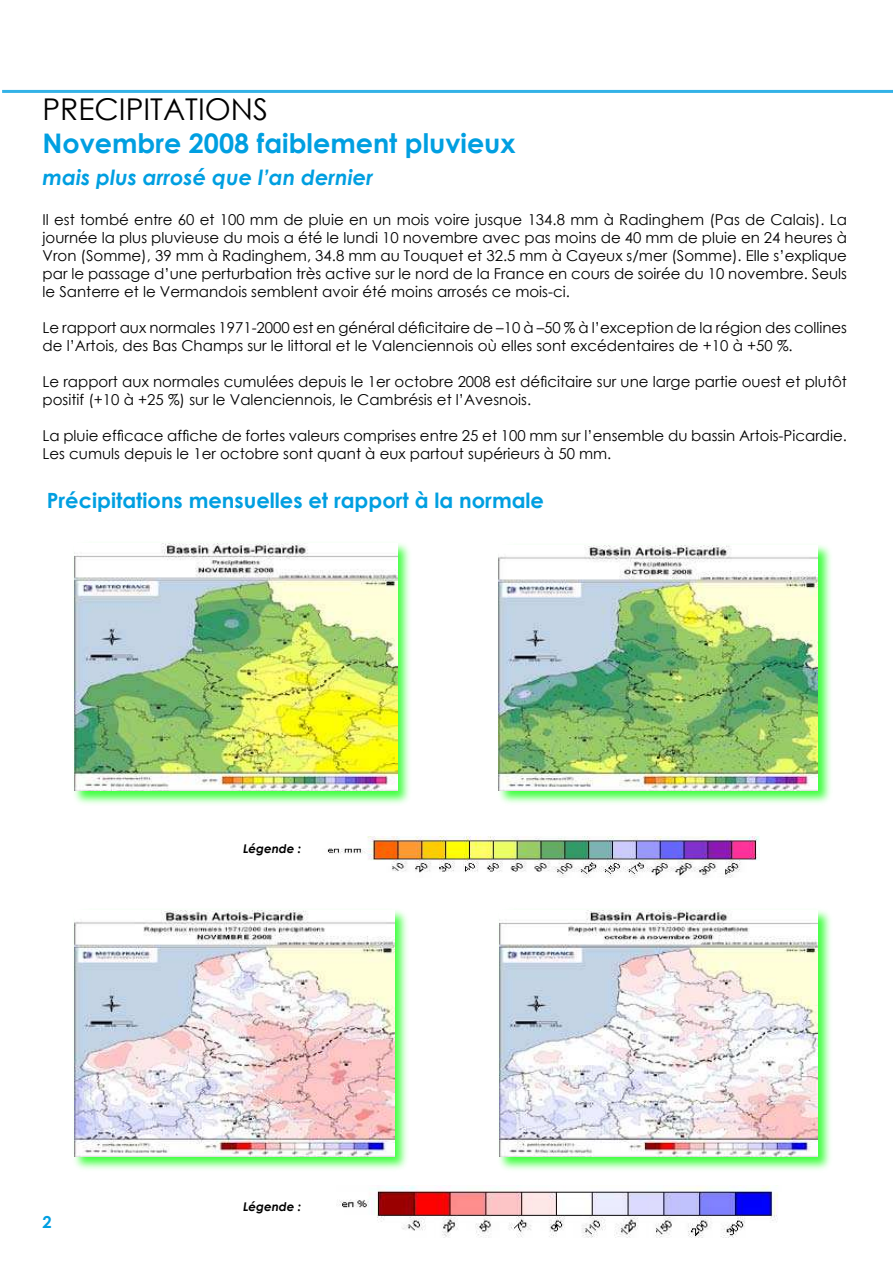
<style>
.page{position:relative;width:893px;height:1263px;background:#fff}
.page>*{position:absolute;margin:0;border:0;box-sizing:border-box;transform-origin:0 0}
.t1{font:30px "Century Gothic";color:#000}
.t2{font:700 27px "Century Gothic";color:#009fe1}
.t3{font:700 21px "Century Gothic";color:#009fe1}
.t4{font:italic 700 21px "Century Gothic";color:#009fe1}
.t5{font:700 16.5px "Century Gothic";color:#009fe1}
.t6{font:15px/18px "Century Gothic";color:#000}
.t7{font:italic 700 12px "Century Gothic";color:#000}
</style>
<div class="page">
<hr style="left:2px;top:90px;width:891px;height:3px;background:#33b2e7">
<img style="left:327px;top:836px;width:432px;height:42px">
<img style="left:339px;top:1185px;width:439px;height:53px">
<div style="left:72px;top:540px;width:341px;height:266px;background:#0f0;opacity:.75"></div>
<img style="left:74px;top:543px;width:323px;height:248px">
<div style="left:496px;top:542px;width:337px;height:264px;background:#0f0;opacity:.75"></div>
<img style="left:499px;top:545px;width:319px;height:246px">
<div style="left:72px;top:908px;width:338px;height:263px;background:#0f0;opacity:.75"></div>
<img style="left:74px;top:911px;width:320px;height:246px">
<div style="left:496px;top:907px;width:337px;height:266px;background:#0f0;opacity:.75"></div>
<img style="left:499px;top:910px;width:319px;height:247px">
<h1 class="t1" style="left:43px;top:97px;width:227px">PreciPitatioNs</h1>
<h2 class="t2" style="left:43px;top:131px;width:475px">novembre 2008 faiblement pluvieux</h2>
<h3 class="t4" style="left:43px;top:168px;width:332px">mais plus arrosé que l’an dernier</h3>
<p class="t6" style="left:43px;top:211px;width:806px;text-align:justify">il est tombé entre 60 et 100 mm de pluie en un mois voire jusque 134.8 mm à radinghem (Pas de calais). la journée la plus pluvieuse du mois a été le lundi 10 novembre avec pas moins de 40 mm de pluie en 24 heures à Vron (somme), 39 mm à radinghem, 34.8 mm au touquet et 32.5 mm à cayeux s/mer (somme). elle s’explique par le passage d’une perturbation très active sur le nord de la France en cours de soirée du 10 novembre. seuls le santerre et le Vermandois semblent avoir été moins arrosés ce mois-ci.</p>
<p class="t6" style="left:43px;top:318px;width:806px">Le rapport aux normales 1971-2000 est en général déicitaire de –10 à –50 % à l’exception de la région des collines de l’Artois, des Bas Champs sur le littoral et le Valenciennois où elles sont excédentaires de +10 à +50 %.</p>
<p class="t6" style="left:43px;top:372px;width:806px">Le rapport aux normales cumulées depuis le 1er octobre 2008 est déicitaire sur une large partie ouest et plutôt positif (+10 à +25 %) sur le Valenciennois, le Cambrésis et l’Avesnois.</p>
<p class="t6" style="left:43px;top:426px;width:806px">La pluie eficace afiche de fortes valeurs comprises entre 25 et 100 mm sur l’ensemble du bassin Artois-Picardie. les cumuls depuis le 1er octobre sont quant à eux partout supérieurs à 50 mm.</p>
<h3 class="t3" style="left:47px;top:490px;width:499px">Précipitations mensuelles et rapport à la normale</h3>
<p class="t7" style="left:243px;top:843px;width:60px">Légende :</p>
<p class="t5" style="left:43px;top:1214px;width:11px">2</p>
<p class="t7" style="left:243px;top:1201px;width:60px">Légende :</p>
</div>
